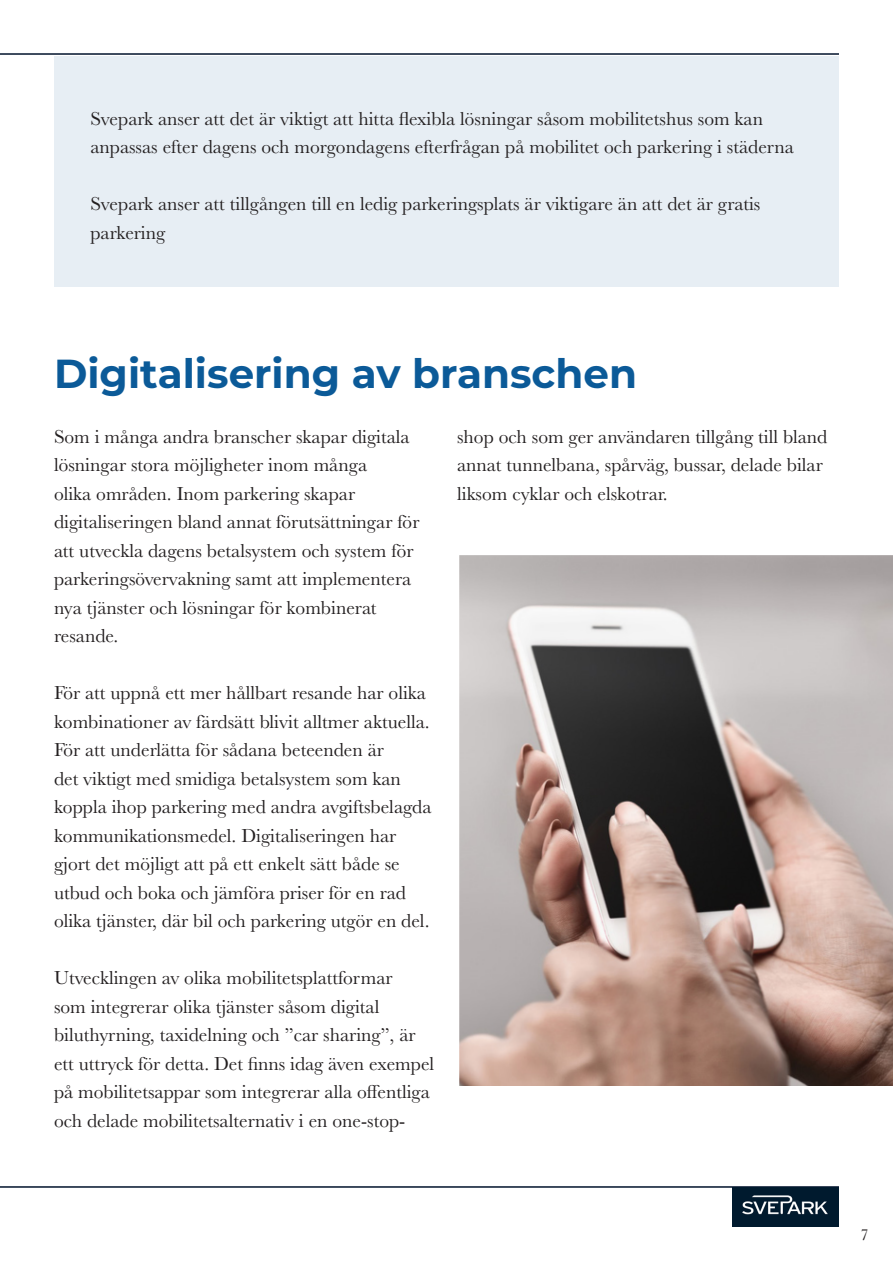
<style>
.page{position:relative;width:893px;height:1263px;background:#fff}
.page>*{position:absolute;margin:0;border:0;box-sizing:border-box;transform-origin:0 0}
.Rubrik_1{font:700 40.5px "Montserrat";color:#0b5a98}
.t1{font:19.5px/28.5px "Baskerville";color:#231f20}
.t2{font:16.5px "Baskerville";color:#231f20}
</style>
<div class="page">
<hr style="left:0;top:53px;width:839px;height:2px;background:#00122b">
<hr style="left:0;top:1186px;width:839px;height:2px;background:#00122b">
<img style="left:732px;top:1188px;width:107px;height:38px">
<div style="left:54px;top:56px;width:785px;height:231px;background:#e7eef4"></div>
<img style="left:459px;top:555px;width:434px;height:531px">
<p class="t1" style="left:90px;top:105px;width:705px">Svepark anser att det är viktigt att hitta flexibla lösningar såsom mobilitetshus som kan anpassas efter dagens och morgondagens efterfrågan på mobilitet och parkering i städerna</p>
<p class="t1" style="left:90px;top:190px;width:672px">Svepark anser att tillgången till en ledig parkeringsplats är viktigare än att det är gratis parkering</p>
<p class="Rubrik_1" style="left:54px;top:344px;width:585px">Digitalisering av branschen</p>
<p class="t1" style="left:54px;top:422px;width:367px">Som i många andra branscher skapar digitala lösningar stora möjligheter inom många<br>olika områden. Inom parkering skapar digitaliseringen bland annat förutsättningar för att utveckla dagens betalsystem och system för parkeringsövervakning samt att implementera nya tjänster och lösningar för kombinerat resande.</p>
<p class="t1" style="left:54px;top:679px;width:379px">För att uppnå ett mer hållbart resande har olika kombinationer av färdsätt blivit alltmer aktuella.<br>För att underlätta för sådana beteenden är<br>det viktigt med smidiga betalsystem som kan koppla ihop parkering med andra avgiftsbelagda kommunikationsmedel. Digitaliseringen har gjort det möjligt att på ett enkelt sätt både se utbud och boka och jämföra priser för en rad olika tjänster, där bil och parkering utgör en del.</p>
<p class="t1" style="left:54px;top:964px;width:382px">Utvecklingen av olika mobilitetsplattformar<br>som integrerar olika tjänster såsom digital biluthyrning, taxidelning och ”car sharing”, är ett uttryck för detta. Det finns idag även exempel på mobilitetsappar som integrerar alla offentliga och delade mobilitetsalternativ i en one-stop-</p>
<p class="t1" style="left:457px;top:422px;width:372px">shop och som ger användaren tillgång till bland annat tunnelbana, spårväg, bussar, delade bilar liksom cyklar och elskotrar.</p>
<p class="t2" style="left:861px;top:1224px;width:10px">7</p>
</div>
